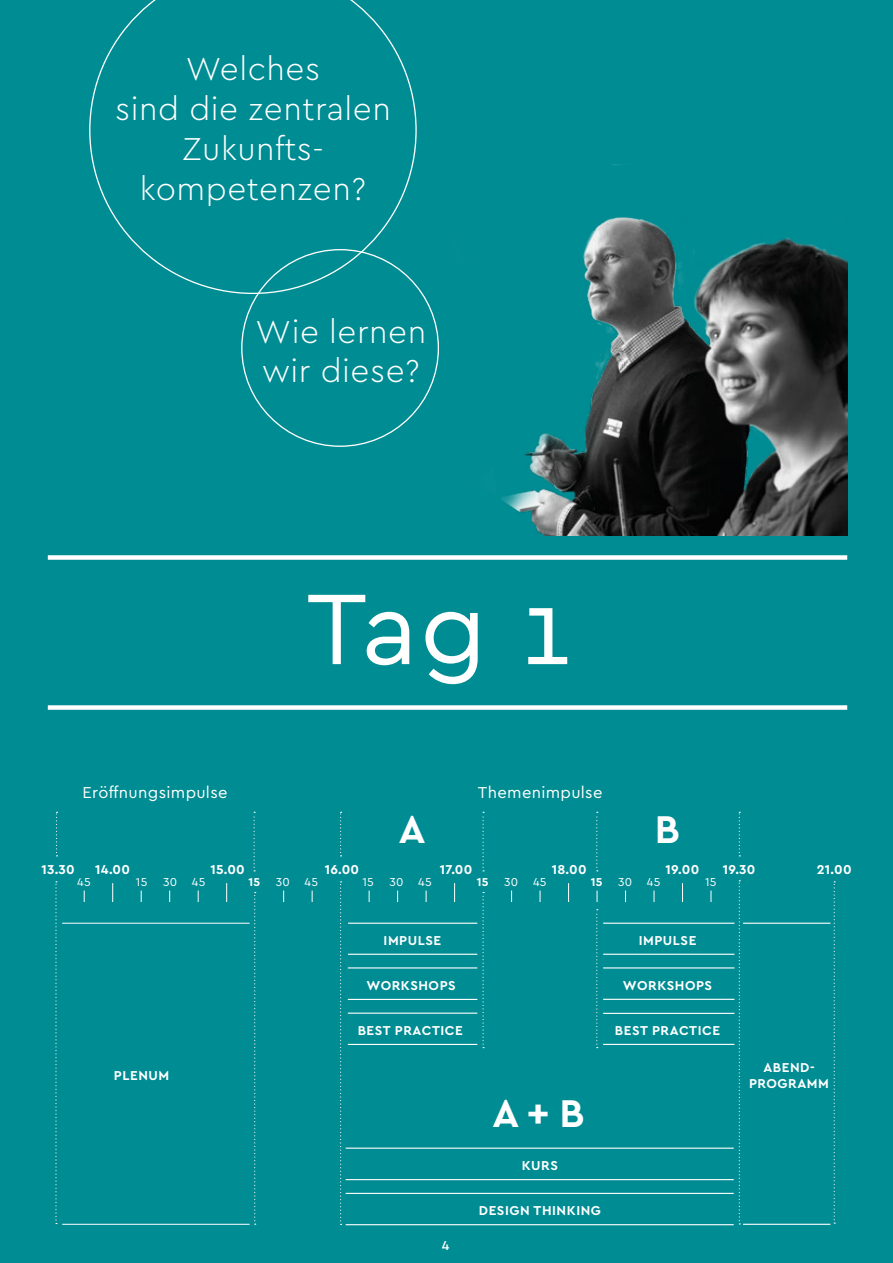
<style>
.page{position:relative;width:893px;height:1263px;background:#008c93}
.page>*{position:absolute;margin:0;border:0;box-sizing:border-box;transform-origin:0 0}
.t1{font:105px "Cera PRO";color:#fff}
.t2{font:700 40.5px "Cera PRO";color:#fff}
.t3{font:300 33.15px/39.8px "Cera PRO";letter-spacing:.015em;color:#fff;text-align:center}
.t4{font:16.5px "Cera PRO";letter-spacing:.02em;color:#fff}
.t5{font:700 13.5px/16.2px "Cera PRO";letter-spacing:.04em;color:#fff;text-align:center}
.t6{font:500 13.5px "Cera PRO";color:#fff}
.t7{font:12px "Cera PRO";letter-spacing:.02em;color:#fff}
.t8{font:700 12px "Cera PRO";color:#fff}
</style>
<div class="page">
<svg style="left:84px;top:890px;width:1px;height:12px"></svg>
<svg style="left:141px;top:890px;width:1px;height:12px"></svg>
<svg style="left:169px;top:890px;width:1px;height:12px"></svg>
<svg style="left:198px;top:890px;width:1px;height:12px"></svg>
<svg style="left:283px;top:890px;width:1px;height:12px"></svg>
<svg style="left:312px;top:890px;width:1px;height:12px"></svg>
<svg style="left:369px;top:890px;width:1px;height:12px"></svg>
<svg style="left:397px;top:890px;width:1px;height:12px"></svg>
<svg style="left:426px;top:890px;width:1px;height:12px"></svg>
<svg style="left:340px;top:812px;width:2px;height:44px"></svg>
<svg style="left:254px;top:812px;width:1px;height:59px"></svg>
<svg style="left:56px;top:812px;width:2px;height:44px"></svg>
<svg style="left:596px;top:812px;width:2px;height:59px"></svg>
<svg style="left:482px;top:812px;width:2px;height:59px"></svg>
<svg style="left:739px;top:812px;width:1px;height:44px"></svg>
<svg style="left:340px;top:881px;width:2px;height:344px"></svg>
<svg style="left:596px;top:909px;width:2px;height:139px"></svg>
<svg style="left:482px;top:892px;width:2px;height:156px"></svg>
<svg style="left:739px;top:880px;width:1px;height:344px"></svg>
<svg style="left:834px;top:881px;width:1px;height:343px"></svg>
<svg style="left:254px;top:892px;width:2px;height:333px"></svg>
<svg style="left:55px;top:881px;width:2px;height:343px"></svg>
<svg style="left:511px;top:890px;width:1px;height:12px"></svg>
<svg style="left:540px;top:890px;width:1px;height:12px"></svg>
<svg style="left:597px;top:890px;width:1px;height:12px"></svg>
<svg style="left:625px;top:890px;width:1px;height:12px"></svg>
<svg style="left:654px;top:890px;width:1px;height:12px"></svg>
<svg style="left:711px;top:890px;width:1px;height:12px"></svg>
<svg style="left:112px;top:883px;width:1px;height:19px"></svg>
<svg style="left:226px;top:883px;width:1px;height:19px"></svg>
<svg style="left:454px;top:883px;width:1px;height:19px"></svg>
<svg style="left:568px;top:883px;width:1px;height:19px"></svg>
<svg style="left:682px;top:883px;width:1px;height:19px"></svg>
<hr style="left:346px;top:1147px;width:388px;height:2px;background:#fff">
<hr style="left:346px;top:1179px;width:388px;height:1px;background:#fff">
<hr style="left:346px;top:1193px;width:388px;height:1px;background:#fff">
<hr style="left:346px;top:1224px;width:388px;height:1px;background:#fff">
<hr style="left:603px;top:967px;width:131px;height:1px;background:#fff">
<hr style="left:603px;top:999px;width:131px;height:1px;background:#fff">
<hr style="left:603px;top:1013px;width:131px;height:1px;background:#fff">
<hr style="left:603px;top:1044px;width:131px;height:1px;background:#fff">
<hr style="left:603px;top:954px;width:131px;height:1px;background:#fff">
<hr style="left:603px;top:923px;width:131px;height:1px;background:#fff">
<hr style="left:348px;top:954px;width:129px;height:1px;background:#fff">
<hr style="left:348px;top:923px;width:129px;height:1px;background:#fff">
<hr style="left:62px;top:923px;width:188px;height:1px;background:#fff">
<hr style="left:62px;top:1224px;width:188px;height:1px;background:#fff">
<hr style="left:743px;top:923px;width:87px;height:1px;background:#fff">
<hr style="left:743px;top:1224px;width:87px;height:1px;background:#fff">
<hr style="left:348px;top:967px;width:129px;height:1px;background:#fff">
<hr style="left:348px;top:999px;width:129px;height:1px;background:#fff">
<hr style="left:348px;top:1012px;width:129px;height:2px;background:#fff">
<hr style="left:348px;top:1044px;width:129px;height:1px;background:#fff">
<div style="left:48px;top:555px;width:799px;height:5px;background:#fff"></div>
<div style="left:48px;top:705px;width:799px;height:5px;background:#fff"></div>
<svg style="left:89px;top:0;width:328px;height:294px"></svg>
<img style="left:291px;top:164px;width:556px;height:371px">
<h3 class="t3" style="left:115px;top:48px;width:277px">Welches<br>sind die zentralen<br>Zukunfts&shy;kompetenzen?</h3>
<h3 class="t3" style="left:256px;top:310px;width:172px;text-align:left">Wie lernen wir diese?</h3>
<h1 class="t1" style="left:306px;top:559px;width:267px">Tag 1</h1>
<p class="t4" style="left:83px;top:781px;width:147px">Eröffnungsimpulse</p>
<p class="t4" style="left:478px;top:781px;width:126px">Themenimpulse</p>
<h2 class="t2" style="left:399px;top:803px;width:28px">A</h2>
<h2 class="t2" style="left:655px;top:803px;width:27px">B</h2>
<p class="t5" style="left:42px;top:860px;width:35px">13.30</p>
<p class="t5" style="left:95px;top:860px;width:36px">14.00</p>
<p class="t5" style="left:210px;top:860px;width:36px">15.00</p>
<p class="t5" style="left:325px;top:860px;width:36px">16.00</p>
<p class="t5" style="left:440px;top:860px;width:34px">17.00</p>
<p class="t5" style="left:552px;top:860px;width:36px">18.00</p>
<p class="t5" style="left:666px;top:860px;width:35px">19.00</p>
<p class="t5" style="left:723px;top:860px;width:34px">19.30</p>
<p class="t5" style="left:817px;top:860px;width:36px">21.00</p>
<p class="t7" style="left:77px;top:874px;width:15px">45</p>
<p class="t7" style="left:136px;top:874px;width:13px">15</p>
<p class="t7" style="left:163px;top:874px;width:44px">30 45</p>
<p class="t8" style="left:248px;top:874px;width:13px">15</p>
<p class="t7" style="left:276px;top:874px;width:44px">30 45</p>
<p class="t7" style="left:362px;top:874px;width:13px">15</p>
<p class="t7" style="left:389px;top:874px;width:44px">30 45</p>
<p class="t8" style="left:477px;top:874px;width:13px">15</p>
<p class="t7" style="left:504px;top:874px;width:44px">30 45</p>
<p class="t8" style="left:591px;top:874px;width:13px">15</p>
<p class="t7" style="left:618px;top:874px;width:44px">30 45</p>
<p class="t7" style="left:705px;top:874px;width:13px">15</p>
<p class="t5" style="left:384px;top:932px;width:59px">IMPULSE</p>
<p class="t5" style="left:639px;top:932px;width:59px">IMPULSE</p>
<p class="t5" style="left:366px;top:977px;width:91px">WORKSHOPS</p>
<p class="t5" style="left:623px;top:977px;width:91px">WORKSHOPS</p>
<p class="t5" style="left:358px;top:1022px;width:107px">BEST PRACTICE</p>
<p class="t5" style="left:615px;top:1022px;width:107px">BEST PRACTICE</p>
<p class="t5" style="left:114px;top:1067px;width:57px">PLENUM</p>
<p class="t5" style="left:749px;top:1058px;width:81px">ABEND-<br>PROGRAMM</p>
<h2 class="t2" style="left:492px;top:1086px;width:94px">A + B</h2>
<p class="t6" style="left:442px;top:1236px;width:9px">4</p>
<p class="t5" style="left:522px;top:1157px;width:38px">KURS</p>
<p class="t5" style="left:479px;top:1202px;width:124px">DESIGN THINKING</p>
</div>
